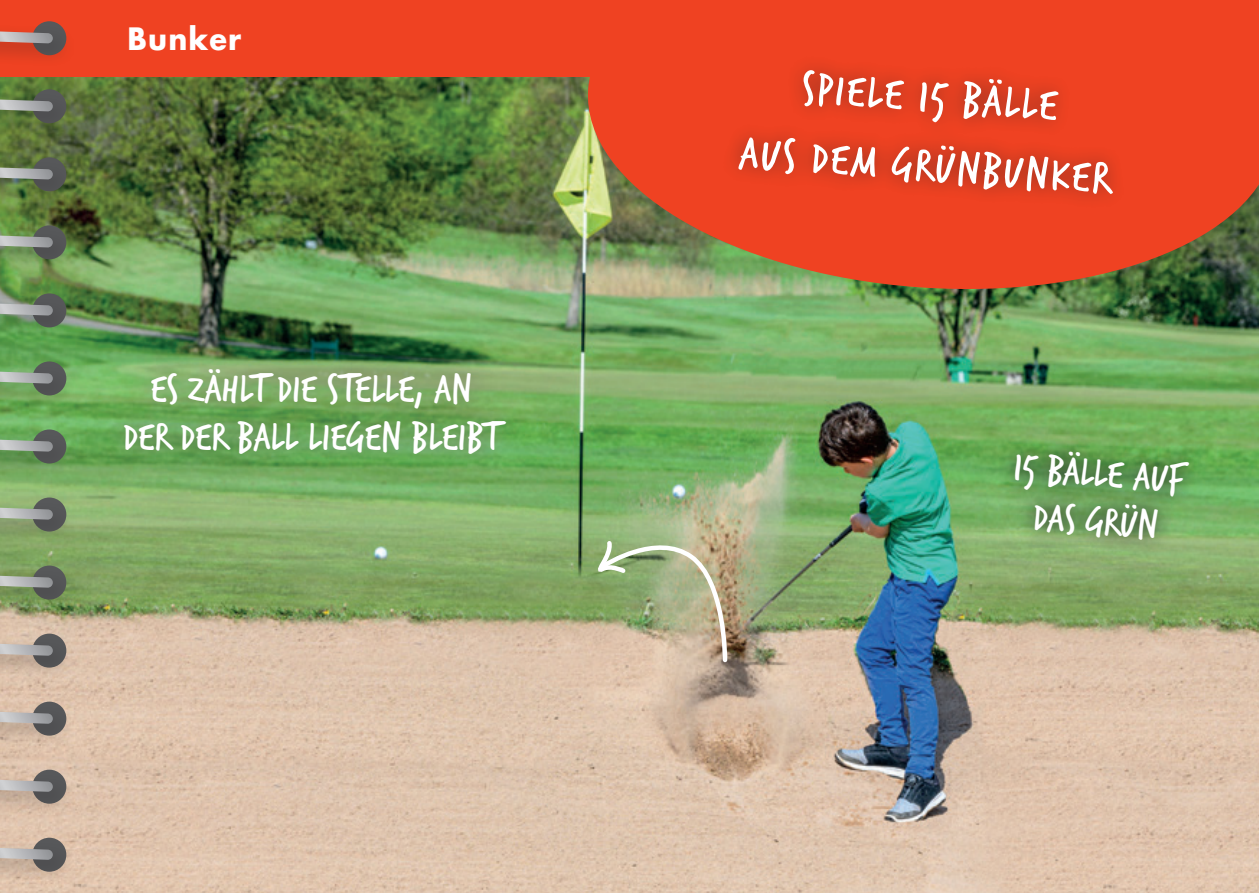
<style>
.page{position:relative;width:1259px;height:893px;background:#fff}
.page>*{position:absolute;margin:0;border:0;box-sizing:border-box;transform-origin:0 0}
.t1{font:48px/69px "Trash Hand";color:#fff;text-align:center}
.t2{font:42px/48px "Trash Hand";letter-spacing:.015em;color:#fff;text-align:center}
.t3{font:700 30px "Futura LT";letter-spacing:.04em;color:#fff;scale:.96 1}
</style>
<div class="page">
<img style="left:0;top:77px;width:1259px;height:816px">
<img style="left:581px;top:77px;width:678px;height:224px">
<div style="left:0;top:0;width:1259px;height:77px;background:#ef4222"></div>
<svg style="left:718px;top:66px;width:420px;height:151px;background:#e33f21"></svg>
<div style="left:103px;top:348px;width:423px;height:127px;background:#82806e;opacity:.9"></div>
<svg style="left:992px;top:429px;width:215px;height:132px;background:#6ea15b"></svg>
<svg style="left:588px;top:526px;width:141px;height:138px;background:#b0b38c"></svg>
<div style="left:32px;top:838px;width:34px;height:34px;background:#57585a;border-radius:50%"></div>
<div style="left:0;top:839px;width:77px;height:46px;background:#231f20;opacity:.3"></div>
<svg style="left:0;top:848px;width:53px;height:12px"></svg>
<div style="left:32px;top:770px;width:34px;height:34px;background:#57585a;border-radius:50%"></div>
<div style="left:0;top:771px;width:77px;height:46px;background:#231f20;opacity:.3"></div>
<svg style="left:0;top:780px;width:53px;height:12px"></svg>
<div style="left:32px;top:702px;width:34px;height:34px;background:#57585a;border-radius:50%"></div>
<div style="left:0;top:703px;width:77px;height:46px;background:#231f20;opacity:.3"></div>
<svg style="left:0;top:712px;width:53px;height:12px"></svg>
<div style="left:32px;top:634px;width:34px;height:34px;background:#57585a;border-radius:50%"></div>
<div style="left:0;top:635px;width:77px;height:45px;background:#231f20;opacity:.3"></div>
<svg style="left:0;top:644px;width:53px;height:12px"></svg>
<div style="left:32px;top:566px;width:34px;height:34px;background:#57585a;border-radius:50%"></div>
<div style="left:0;top:567px;width:77px;height:45px;background:#231f20;opacity:.3"></div>
<svg style="left:0;top:576px;width:53px;height:12px"></svg>
<svg style="left:32px;top:497px;width:34px;height:34px"></svg>
<div style="left:0;top:499px;width:77px;height:45px;background:#231f20;opacity:.3"></div>
<svg style="left:0;top:508px;width:53px;height:12px"></svg>
<svg style="left:32px;top:429px;width:34px;height:34px"></svg>
<div style="left:0;top:431px;width:77px;height:45px;background:#231f20;opacity:.3"></div>
<svg style="left:0;top:440px;width:53px;height:12px"></svg>
<svg style="left:32px;top:361px;width:34px;height:34px"></svg>
<div style="left:0;top:363px;width:77px;height:45px;background:#231f20;opacity:.3"></div>
<svg style="left:0;top:372px;width:53px;height:12px"></svg>
<svg style="left:32px;top:293px;width:34px;height:34px"></svg>
<div style="left:0;top:295px;width:77px;height:45px;background:#231f20;opacity:.3"></div>
<svg style="left:0;top:304px;width:53px;height:12px"></svg>
<svg style="left:32px;top:225px;width:34px;height:34px"></svg>
<div style="left:0;top:227px;width:77px;height:45px;background:#231f20;opacity:.3"></div>
<svg style="left:0;top:236px;width:53px;height:12px"></svg>
<svg style="left:32px;top:157px;width:34px;height:34px"></svg>
<div style="left:0;top:159px;width:77px;height:45px;background:#231f20;opacity:.3"></div>
<svg style="left:0;top:168px;width:53px;height:12px"></svg>
<svg style="left:32px;top:89px;width:34px;height:34px"></svg>
<div style="left:0;top:91px;width:77px;height:45px;background:#231f20;opacity:.3"></div>
<svg style="left:0;top:100px;width:53px;height:11px"></svg>
<svg style="left:32px;top:21px;width:34px;height:34px"></svg>
<div style="left:0;top:23px;width:77px;height:45px;background:#231f20;opacity:.3"></div>
<svg style="left:0;top:31px;width:53px;height:12px"></svg>
<p class="t3" style="left:128px;top:18px;width:120px">Bunker</p>
<p class="t2" style="left:123px;top:366px;width:377px">Es zählt die Stelle, an der der Ball liegen bleibt</p>
<p class="t1" style="left:746px;top:51px;width:373px;rotate:4deg">Spiele 15 Bälle<br>aus dem Grünbunker</p>
<p class="t2" style="left:1015px;top:445px;width:172px;rotate:4deg">15 Bälle auf das Grün</p>
</div>
